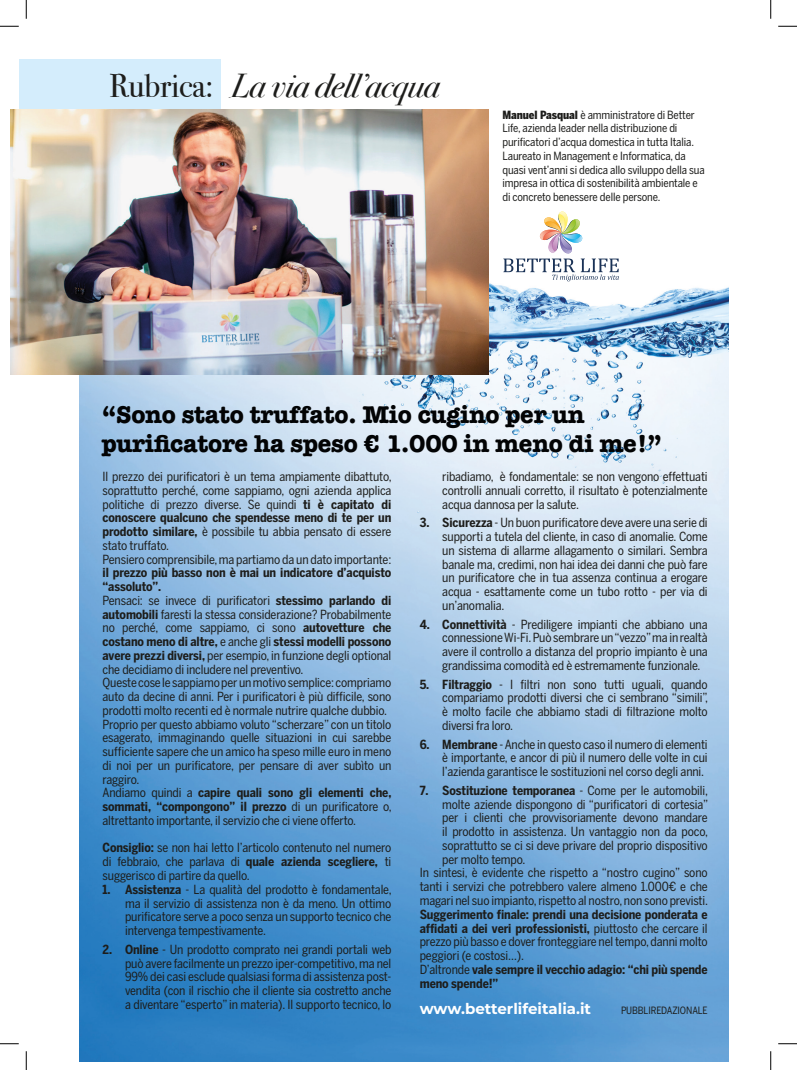
<style>
.page{position:relative;width:797px;height:1070px;background:#fff}
.page>*{position:absolute;margin:0;border:0;box-sizing:border-box;transform-origin:0 0}
.Apertura_Primo{font:italic 33.12px "Bodoni Svty Two ITCTT";letter-spacing:-.01em;color:#1d1d1b}
.Apertura_Primo-2{font:700 25px/28.4px "American Typewriter";letter-spacing:-.01em;color:#020304}
.t1{font:700 15px "Montserrat";color:#fff}
.Catenaccio-Primo{font:12.5px/13.8px "Benton Sans Cond";letter-spacing:-.01em;color:#1d1d1b;text-align:justify}
.Catenaccio-Primo-2{font:700 condensed 12.5px/13.8px "Benton Sans";letter-spacing:-.01em;color:#1d1d1b;text-align:justify}
.Catenaccio-Primo-3{font:11.25px/13.8px "Benton Sans Cond";letter-spacing:-.01em;color:#1d1d1b}
.Catenaccio-Primo-4{font:10px "Benton Sans Cond";letter-spacing:-.01em;color:#1d1d1b}
.s1{font-style:normal}
.s2{font-weight:900}
.s3{font-family:"Benton Sans";font-weight:700;font-stretch:condensed}
.s4{font-family:"Benton Sans Cond";font-weight:400;font-stretch:normal}
</style>
<div class="page">
<img style="left:79px;top:259px;width:649px;height:802px">
<div style="left:19px;top:60px;width:201px;height:50px;background:#d4edfc"></div>
<svg style="left:503px;top:211px;width:116px;height:70px"></svg>
<img style="left:11px;top:110px;width:477px;height:264px">
<svg style="left:0;top:25px;width:19px;height:2px"></svg>
<svg style="left:778px;top:25px;width:19px;height:2px"></svg>
<svg style="left:0;top:1043px;width:19px;height:1px"></svg>
<svg style="left:778px;top:1043px;width:19px;height:1px"></svg>
<svg style="left:25px;top:0;width:2px;height:19px"></svg>
<svg style="left:25px;top:1051px;width:2px;height:18px"></svg>
<svg style="left:770px;top:0;width:1px;height:19px"></svg>
<svg style="left:770px;top:1051px;width:1px;height:18px"></svg>
<p class="Apertura_Primo" style="left:109px;top:56px;width:332px"><span class="s1">Rubrica:</span> La via dell’acqua</p>
<p class="Catenaccio-Primo-3" style="left:502px;top:107px;width:204px"><span class="s2">Manuel Pasqual</span> è amministratore di Better Life, azienda leader nella distribuzione di purificatori d’acqua domestica in tutta Italia.<br>Laureato in Management e Informatica, da quasi vent’anni si dedica allo sviluppo della sua impresa in ottica di sostenibilità ambientale e di concreto benessere delle persone.</p>
<p class="Apertura_Primo-2" style="left:102px;top:399px;width:561px">“Sono stato truffato. Mio cugino per un purificatore ha speso € 1.000 in meno di me!”</p>
<p class="Catenaccio-Primo" style="left:103px;top:469px;width:291px">Il prezzo dei purificatori è un tema ampiamente dibattuto, soprattutto perché, come sappiamo, ogni azienda applica politiche di prezzo diverse. Se quindi <span class="s3">ti è capitato di conoscere qualcuno che spendesse meno di te per un prodotto similare,</span> è possibile tu abbia pensato di essere stato truffato.</p>
<p class="Catenaccio-Primo-2" style="left:103px;top:552px;width:290px"><span class="s4">Pensiero comprensibile, ma partiamo da un dato importante: </span>il prezzo più basso non è mai un indicatore d’acquisto “assoluto”.</p>
<p class="Catenaccio-Primo" style="left:103px;top:593px;width:290px">Pensaci: se invece di purificatori <span class="s3">stessimo parlando di automobili</span> faresti la stessa considerazione? Probabilmente no perché, come sappiamo, ci sono <span class="s3">autovetture che costano meno di altre,</span> e anche gli <span class="s3">stessi modelli possono avere prezzi diversi,</span> per esempio, in funzione degli optional che decidiamo di includere nel preventivo.</p>
<p class="Catenaccio-Primo" style="left:103px;top:676px;width:290px">Queste cose le sappiamo per un motivo semplice: compriamo auto da decine di anni. Per i purificatori è più difficile, sono prodotti molto recenti ed è normale nutrire qualche dubbio.</p>
<p class="Catenaccio-Primo" style="left:103px;top:717px;width:290px">Proprio per questo abbiamo voluto “scherzare” con un titolo esagerato, immaginando quelle situazioni in cui sarebbe sufficiente sapere che un amico ha speso mille euro in meno di noi per un purificatore, per pensare di aver subìto un raggiro.</p>
<p class="Catenaccio-Primo" style="left:103px;top:786px;width:291px">Andiamo quindi a <span class="s3">capire quali sono gli elementi che, sommati, “compongono” il prezzo</span> di un purificatore o, altrettanto importante, il servizio che ci viene offerto.</p>
<p class="Catenaccio-Primo" style="left:103px;top:841px;width:290px"><span class="s3">Consiglio:</span> se non hai letto l’articolo contenuto nel numero di febbraio, che parlava di <span class="s3">quale azienda scegliere,</span> ti suggerisco di partire da quello.</p>
<p class="Catenaccio-Primo" style="left:125px;top:882px;width:268px;text-indent:-22px"><span class="s3">1. Assistenza</span> - La qualità del prodotto è fondamentale, ma il servizio di assistenza non è da meno. Un ottimo purificatore serve a poco senza un supporto tecnico che intervenga tempestivamente.</p>
<p class="Catenaccio-Primo" style="left:125px;top:942px;width:268px;text-indent:-22px"><span class="s3">2. Online</span> - Un prodotto comprato nei grandi portali web può avere facilmente un prezzo iper-competitivo, ma nel 99% dei casi esclude qualsiasi forma di assistenza post&shy;vendita (con il rischio che il cliente sia costretto anche a diventare “esperto” in materia). Il supporto tecnico, lo</p>
<p class="Catenaccio-Primo" style="left:442px;top:469px;width:267px">ribadiamo, è fondamentale: se non vengono effettuati controlli annuali corretto, il risultato è potenzialmente acqua dannosa per la salute.</p>
<p class="Catenaccio-Primo" style="left:442px;top:516px;width:267px;text-indent:-22px"><span class="s3">3. Sicurezza</span> - Un buon purificatore deve avere una serie di supporti a tutela del cliente, in caso di anomalie. Come un sistema di allarme allagamento o similari. Sembra banale ma, credimi, non hai idea dei danni che può fare un purificatore che in tua assenza continua a erogare acqua - esattamente come un tubo rotto - per via di un’anomalia.</p>
<p class="Catenaccio-Primo" style="left:442px;top:617px;width:267px;text-indent:-22px"><span class="s3">4. Connettività</span> - Prediligere impianti che abbiano una connessione Wi-Fi. Può sembrare un “vezzo” ma in realtà avere il controllo a distanza del proprio impianto è una grandissima comodità ed è estremamente funzionale.</p>
<p class="Catenaccio-Primo" style="left:442px;top:677px;width:267px;text-indent:-22px"><span class="s3">5. Filtraggio</span> - I filtri non sono tutti uguali, quando compariamo prodotti diversi che ci sembrano “simili”, è molto facile che abbiamo stadi di filtrazione molto diversi fra loro.</p>
<p class="Catenaccio-Primo" style="left:442px;top:737px;width:267px;text-indent:-22px"><span class="s3">6. Membrane</span> - Anche in questo caso il numero di elementi è importante, e ancor di più il numero delle volte in cui l’azienda garantisce le sostituzioni nel corso degli anni.</p>
<p class="Catenaccio-Primo" style="left:442px;top:783px;width:267px;text-indent:-22px"><span class="s3">7. Sostituzione temporanea</span> - Come per le automobili, molte aziende dispongono di “purificatori di cortesia” per i clienti che provvisoriamente devono mandare il prodotto in assistenza. Un vantaggio non da poco, soprattutto se ci si deve privare del proprio dispositivo per molto tempo.</p>
<p class="Catenaccio-Primo" style="left:420px;top:866px;width:290px">In sintesi, è evidente che rispetto a “nostro cugino” sono tanti i servizi che potrebbero valere almeno 1.000€ e che magari nel suo impianto, rispetto al nostro, non sono previsti.<br><span class="s3">Suggerimento finale: prendi una decisione ponderata e affidati a dei veri professionisti,</span> piuttosto che cercare il prezzo più basso e dover fronteggiare nel tempo, danni molto peggiori (e costosi…).</p>
<p class="Catenaccio-Primo-2" style="left:420px;top:962px;width:289px"><span class="s4">D’altronde</span> vale sempre il vecchio adagio: “chi più spende meno spende!”</p>
<p class="t1" style="left:420px;top:997px;width:173px">www.betterlifeitalia.it</p>
<p class="Catenaccio-Primo-4" style="left:621px;top:1004px;width:88px">PUBBLIREDAZIONALE</p>
</div>
